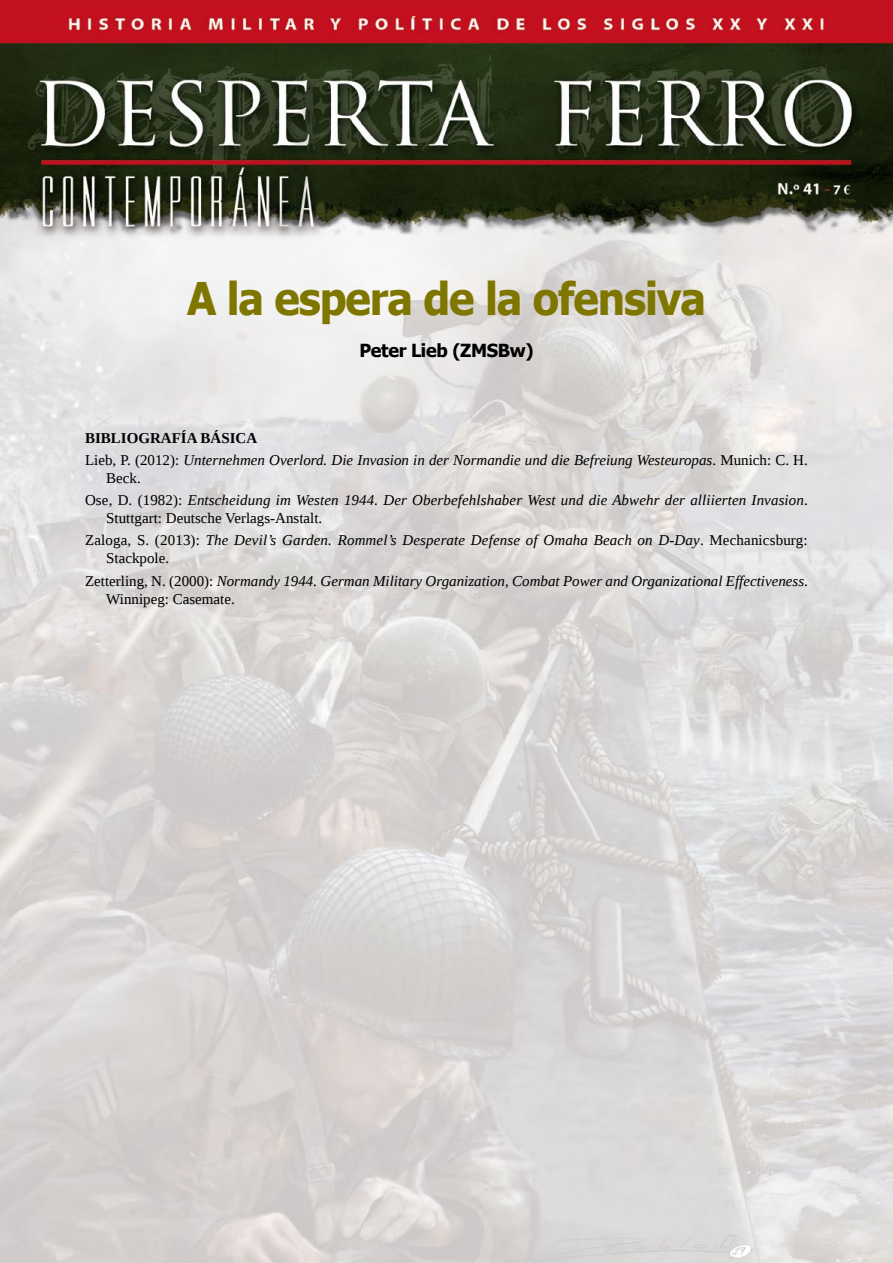
<style>
.page{position:relative;width:893px;height:1263px;background:#fff}
.page>*{position:absolute;margin:0;border:0;box-sizing:border-box;transform-origin:0 0}
.t1{font:700 45px "Tahoma";letter-spacing:-.025em;color:#7f7600;scale:.95 1}
.t2{font:700 18px "Tahoma";letter-spacing:-.02em;color:#000}
.t3{font:italic 15px/22.2px "Liberation Serif";color:#000}
.t4{font:15px/22.2px "Liberation Serif";color:#000}
.s1{font-weight:700;font-style:normal}
.s2{font-style:normal}
.s3{font-style:italic}
</style>
<div class="page">
<img style="left:0;top:0;width:893px;height:1263px">
<h1 class="t1" style="left:187px;top:267px;width:548px">A la espera de la ofensiva</h1>
<p class="t2" style="left:359px;top:337px;width:176px">Peter Lieb (ZMSBw)</p>
<p class="t3" style="left:85px;top:426px;width:724px"><span class="s1">BIBLIOGRAFÍA BÁSICA<br></span><span class="s2">Lieb, P. (2012):</span> Unternehmen Overlord. Die Invasion in der Normandie und die Befreiung Westeuropas<span class="s2">. Munich: C. H.</span></p>
<p class="t3" style="left:85px;top:467px;width:724px;text-indent:21px"><span class="s2">Beck.<br>Ose, D. (1982):</span> Entscheidung im Westen 1944. Der Oberbefehlshaber West und die Abwehr der alliierten Invasion<span class="s2">.</span></p>
<p class="t4" style="left:85px;top:507px;width:724px;text-indent:21px">Stuttgart: Deutsche Verlags-Anstalt.<br>Zaloga, S. (2013): <span class="s3">The Devil’s Garden. Rommel’s Desperate Defense of Omaha Beach on D-Day</span>. Mechanicsburg:</p>
<p class="t3" style="left:85px;top:547px;width:724px;text-indent:21px"><span class="s2">Stackpole.<br>Zetterling, N. (2000):</span> Normandy 1944. German Military Organization, Combat Power and Organizational Effectiveness<span class="s2">.</span></p>
<p class="t4" style="left:106px;top:587px;width:130px">Winnipeg: Casemate.</p>
</div>
